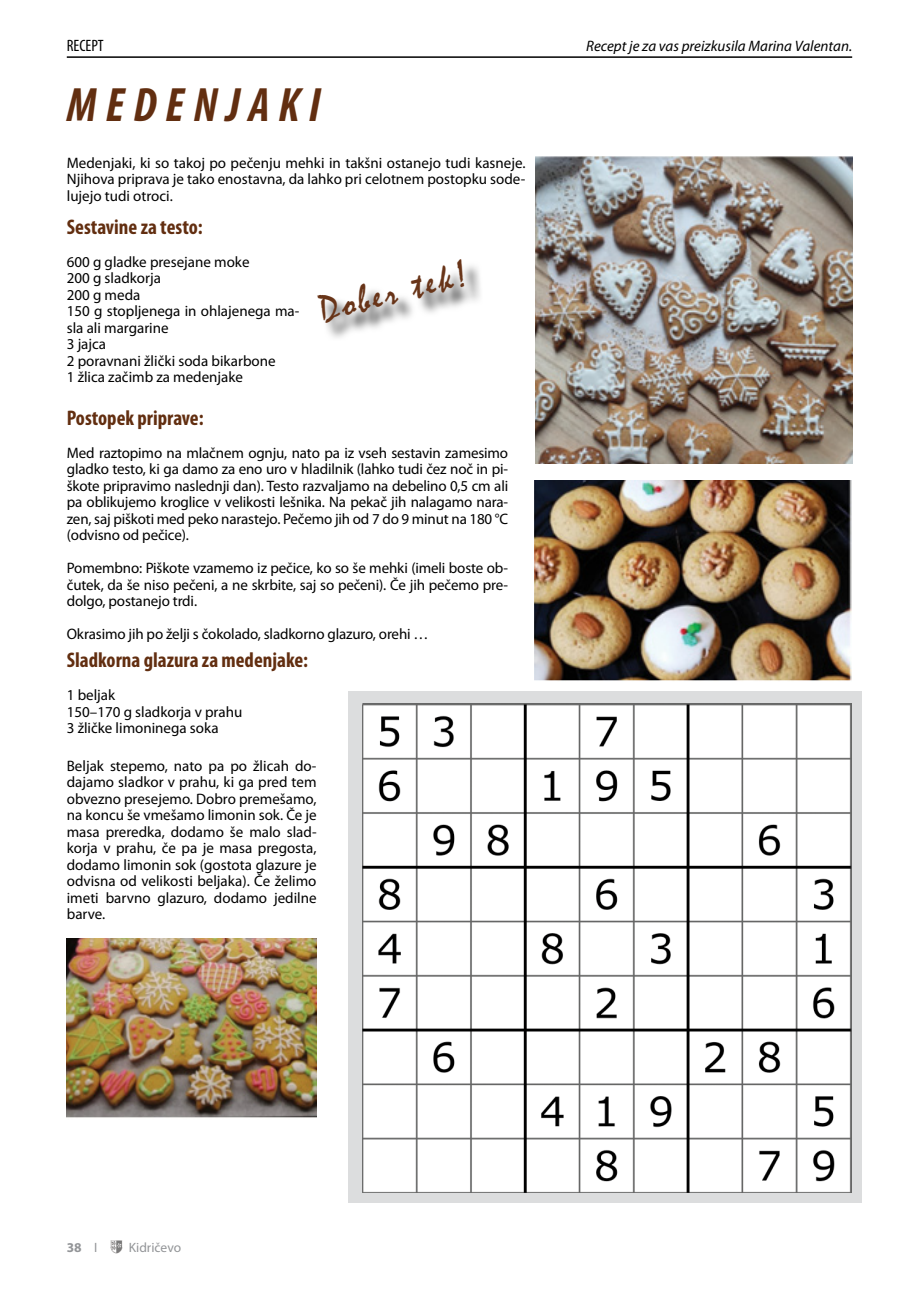
<style>
.page{position:relative;width:919px;height:1289px;background:#fff}
.page>*{position:absolute;margin:0;border:0;box-sizing:border-box;transform-origin:0 0}
.t1{font:italic 700 condensed 48.45px "Myriad Pro";letter-spacing:.185em;color:#622e10}
.t2{font:39px "Mistral";color:#683418}
.t3{font:700 condensed 21.15px "Myriad Pro";color:#622e10}
.t4{font:condensed 16.5px "Myriad Pro";color:#000101}
.t5{font:15.15px/16.5px "Myriad Pro";letter-spacing:-.01em;color:#000101;text-align:justify}
.t6{font:15.15px/16.5px "Myriad Pro";color:#000}
.t7{font:italic 15.15px "Myriad Pro";color:#000101}
.t8{font:13.5px "Myriad Pro";color:#939598}
.t9{font:700 13.5px "Myriad Pro";color:#939598}
.s1{font-weight:400}
</style>
<div class="page">
<hr style="left:67px;top:56px;width:785px;height:2px;background:#000101">
<img style="left:110px;top:1240px;width:12px;height:13px">
<div style="left:349px;top:691px;width:512px;height:511px;background:#dcddde"></div>
<img style="left:323px;top:266px;width:157px;height:72px">
<img style="left:66px;top:938px;width:250px;height:180px">
<img style="left:534px;top:480px;width:317px;height:201px">
<img style="left:536px;top:157px;width:316px;height:306px">
<img style="left:362px;top:703px;width:489px;height:489px">
<p class="t4" style="left:67px;top:35px;width:39px">RECEPT</p>
<p class="t7" style="left:586px;top:37px;width:267px">Recept je za vas preizkusila Marina Valentan.</p>
<h1 class="t1" style="left:67px;top:75px;width:255px">MEDENJAKI</h1>
<p class="t5" style="left:67px;top:154px;width:460px">Medenjaki, ki so takoj po pečenju mehki in takšni ostanejo tudi kasneje.<br>Njihova priprava je tako enostavna, da lahko pri celotnem postopku sode&shy;lujejo tudi otroci.</p>
<h3 class="t3" style="left:67px;top:213px;width:137px">Sestavine za testo:</h3>
<p class="t6" style="left:67px;top:253px;width:234px">600 g gladke presejane moke<br>200 g sladkorja<br>200 g meda<br>150 g stopljenega in ohlajenega ma&shy;sla ali margarine<br>3 jajca<br>2 poravnani žlički soda bikarbone<br>1 žlica začimb za medenjake</p>
<h3 class="t3" style="left:67px;top:404px;width:138px">Postopek priprave:</h3>
<p class="t5" style="left:67px;top:444px;width:443px">Med raztopimo na mlačnem ognju, nato pa iz vseh sestavin zamesimo gladko testo, ki ga damo za eno uro v hladilnik (lahko tudi čez noč in pi&shy;škote pripravimo naslednji dan). Testo razvaljamo na debelino 0,5 cm ali pa oblikujemo kroglice v velikosti lešnika. Na pekač jih nalagamo nara&shy;zen, saj piškoti med peko narastejo. Pečemo jih od 7 do 9 minut na 180 °C (odvisno od pečice).</p>
<p class="t5" style="left:67px;top:559px;width:443px">Pomembno: Piškote vzamemo iz pečice, ko so še mehki (imeli boste ob&shy;čutek, da še niso pečeni, a ne skrbite, saj so pečeni). Če jih pečemo pre&shy;dolgo, postanejo trdi.</p>
<p class="t5" style="left:67px;top:625px;width:363px">Okrasimo jih po želji s čokolado, sladkorno glazuro, orehi …</p>
<h2 class="t2" style="left:314px;top:287px;width:153px;rotate:-14deg">Dober tek!</h2>
<h3 class="t3" style="left:67px;top:647px;width:243px">Sladkorna glazura za medenjake:</h3>
<p class="t6" style="left:67px;top:686px;width:177px">1 beljak<br>150–170 g sladkorja v prahu<br>3 žličke limoninega soka</p>
<p class="t5" style="left:67px;top:757px;width:251px">Beljak stepemo, nato pa po žlicah do&shy;dajamo sladkor v prahu, ki ga pred tem obvezno presejemo. Dobro premešamo, na koncu še vmešamo limonin sok. Če je masa preredka, dodamo še malo slad&shy;korja v prahu, če pa je masa pregosta, dodamo limonin sok (gostota glazure je odvisna od velikosti beljaka). Če želimo imeti barvno glazuro, dodamo jedilne barve.</p>
<p class="t9" style="left:67px;top:1238px;width:32px">38 <span class="s1">I</span></p>
<p class="t8" style="left:129px;top:1239px;width:54px">Kidričevo</p>
</div>
